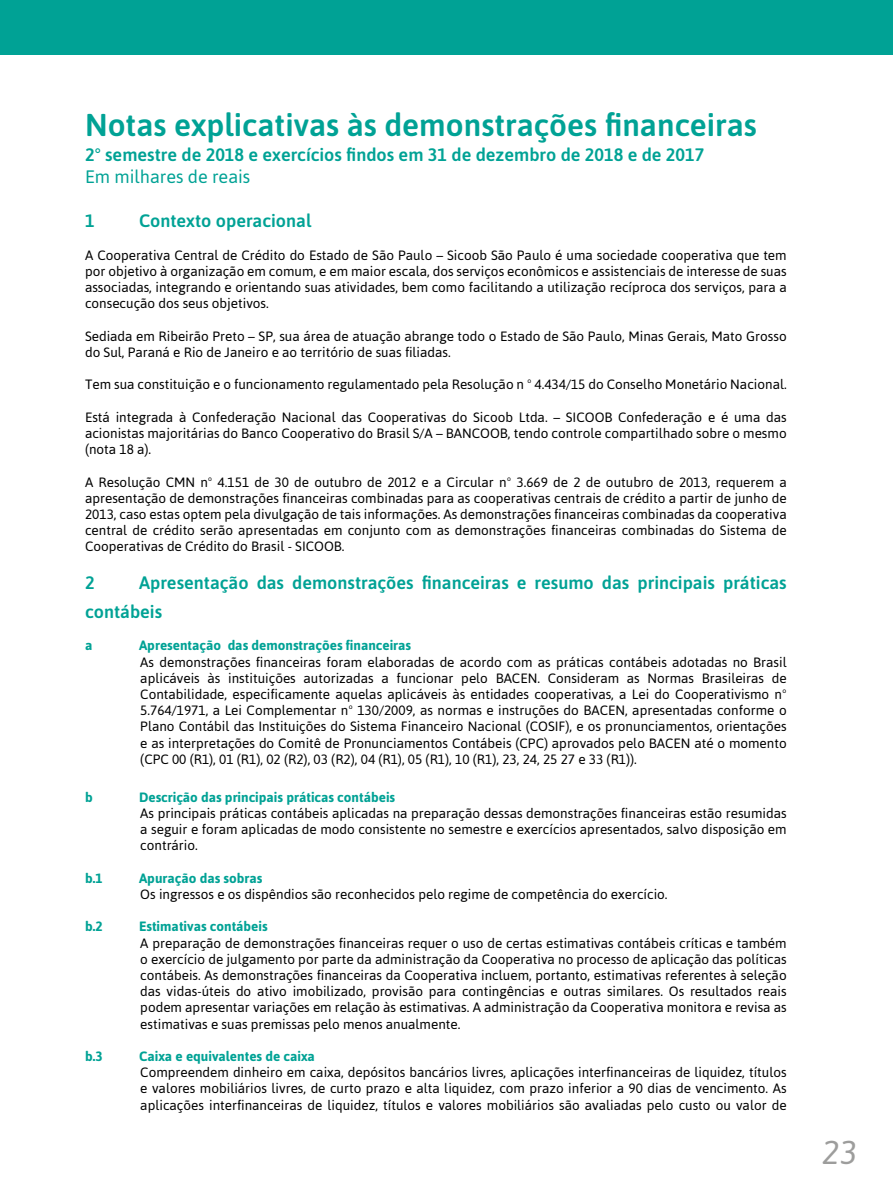
<style>
.page{position:relative;width:893px;height:1191px;background:#fff}
.page>*{position:absolute;margin:0;border:0;box-sizing:border-box;transform-origin:0 0}
.t1{font:italic 33px "Asap";color:#9d9d9c}
.t2{font:600 31.5px "Asap";color:#00a295}
.t3{font:600 18px/28.8px "Asap";color:#00a295}
.t4{font:18px "Asap";color:#00a295}
.t5{font:13.5px/16.2px "Asap";color:#000;text-align:justify}
.t6{font:700 13.5px "Asap";color:#00a295}
</style>
<div class="page">
<div style="left:0;top:0;width:893px;height:54px;background:#00a295"></div>
<h2 class="t2" style="left:85px;top:102px;width:673px">Notas explicativas às demonstrações financeiras</h2>
<h3 class="t3" style="left:85px;top:140px;width:621px">2° semestre de 2018 e exercícios findos em 31 de dezembro de 2018 e de 2017</h3>
<h3 class="t4" style="left:85px;top:166px;width:167px">Em milhares de reais</h3>
<h3 class="t3" style="left:85px;top:206px;width:11px">1</h3>
<h3 class="t3" style="left:139px;top:206px;width:174px">Contexto operacional</h3>
<p class="t5" style="left:85px;top:247px;width:703px">A Cooperativa Central de Crédito do Estado de São Paulo – Sicoob São Paulo é uma sociedade cooperativa que tem por objetivo à organização em comum, e em maior escala, dos serviços econômicos e assistenciais de interesse de suas associadas, integrando e orientando suas atividades, bem como facilitando a utilização recíproca dos serviços, para a consecução dos seus objetivos.</p>
<p class="t5" style="left:85px;top:328px;width:703px">Sediada em Ribeirão Preto – SP, sua área de atuação abrange todo o Estado de São Paulo, Minas Gerais, Mato Grosso do Sul, Paraná e Rio de Janeiro e ao território de suas filiadas.</p>
<p class="t5" style="left:85px;top:376px;width:703px">Tem sua constituição e o funcionamento regulamentado pela Resolução n º 4.434/15 do Conselho Monetário Nacional.</p>
<p class="t5" style="left:85px;top:409px;width:703px">Está integrada à Confederação Nacional das Cooperativas do Sicoob Ltda. – SICOOB Confederação e é uma das acionistas majoritárias do Banco Cooperativo do Brasil S/A – BANCOOB, tendo controle compartilhado sobre o mesmo (nota 18 a).</p>
<p class="t5" style="left:85px;top:473px;width:703px">A Resolução CMN nº 4.151 de 30 de outubro de 2012 e a Circular nº 3.669 de 2 de outubro de 2013, requerem a apresentação de demonstrações financeiras combinadas para as cooperativas centrais de crédito a partir de junho de 2013, caso estas optem pela divulgação de tais informações. As demonstrações financeiras combinadas da cooperativa central de crédito serão apresentadas em conjunto com as demonstrações financeiras combinadas do Sistema de Cooperativas de Crédito do Brasil - SI COO B.</p>
<h3 class="t3" style="left:85px;top:567px;width:11px">2</h3>
<h3 class="t3" style="left:85px;top:567px;width:703px;text-indent:54px">Apresentação das demonstrações financeiras e resumo das principais práticas contábeis</h3>
<p class="t6" style="left:85px;top:638px;width:9px">a</p>
<p class="t6" style="left:139px;top:638px;width:274px">Apresentação das demonstrações financeiras</p>
<p class="t5" style="left:140px;top:653px;width:648px">As demonstrações financeiras foram elaboradas de acordo com as práticas contábeis adotadas no Brasil aplicáveis às instituições autorizadas a funcionar pelo BACEN. Consideram as Normas Brasileiras de Contabilidade, especificamente aquelas aplicáveis às entidades cooperativas, a Lei do Cooperativismo nº 5.764/1971, a Lei Complementar nº 130/2009, as normas e instruções do BACEN, apresentadas conforme o Plano Contábil das I nstituições do Sistema Financeiro Nacional (COSI F), e os pronunciamentos, orientações e as interpretações do Comitê de Pronunciamentos Contábeis (CPC) aprovados pelo BACEN até o momento (CPC 00 (R1), 01 (R1), 02 (R2), 03 (R2), 04 (R1), 05 (R1), 10 (R1), 23, 24, 25 27 e 33 (R1)).</p>
<p class="t6" style="left:85px;top:789px;width:38px">b D</p>
<p class="t6" style="left:148px;top:789px;width:248px">escrição das principais práticas contábeis</p>
<p class="t5" style="left:140px;top:805px;width:648px">As principais práticas contábeis aplicadas na preparação dessas demonstrações financeiras estão resumidas a seguir e foram aplicadas de modo consistente no semestre e exercícios apresentados, salvo disposição em contrário.</p>
<p class="t6" style="left:85px;top:870px;width:41px">b.1 A</p>
<p class="t6" style="left:147px;top:870px;width:116px">puração das sobras</p>
<p class="t5" style="left:140px;top:886px;width:529px">Os ingressos e os dispêndios são reconhecidos pelo regime de competência do exercício.</p>
<p class="t6" style="left:85px;top:918px;width:41px">b.2 E</p>
<p class="t6" style="left:146px;top:918px;width:123px">stimativas contábeis</p>
<p class="t5" style="left:140px;top:934px;width:648px">A preparação de demonstrações financeiras requer o uso de certas estimativas contábeis críticas e também o exercício de julgamento por parte da administração da Cooperativa no processo de aplicação das políticas contábeis. As demonstrações financeiras da Cooperativa incluem, portanto, estimativas referentes à seleção das vidas-úteis do ativo imobilizado, provisão para contingências e outras similares. Os resultados reais podem apresentar variações em relação às estimativas. A administração da Cooperativa monitora e revisa as estimativas e suas premissas pelo menos anualmente.</p>
<p class="t6" style="left:85px;top:1048px;width:19px">b.3</p>
<p class="t6" style="left:139px;top:1048px;width:177px">Caixa e equivalentes de caixa</p>
<p class="t5" style="left:140px;top:1064px;width:648px">Compreendem dinheiro em caixa, depósitos bancários livres, aplicações interfinanceiras de liquidez, títulos e valores mobiliários livres, de curto prazo e alta liquidez, com prazo inferior a 90 dias de vencimento. As aplicações interfinanceiras de liquidez, títulos e valores mobiliários são avaliadas pelo custo ou valor de</p>
<h1 class="t1" style="left:822px;top:1133px;width:37px">23</h1>
</div>
